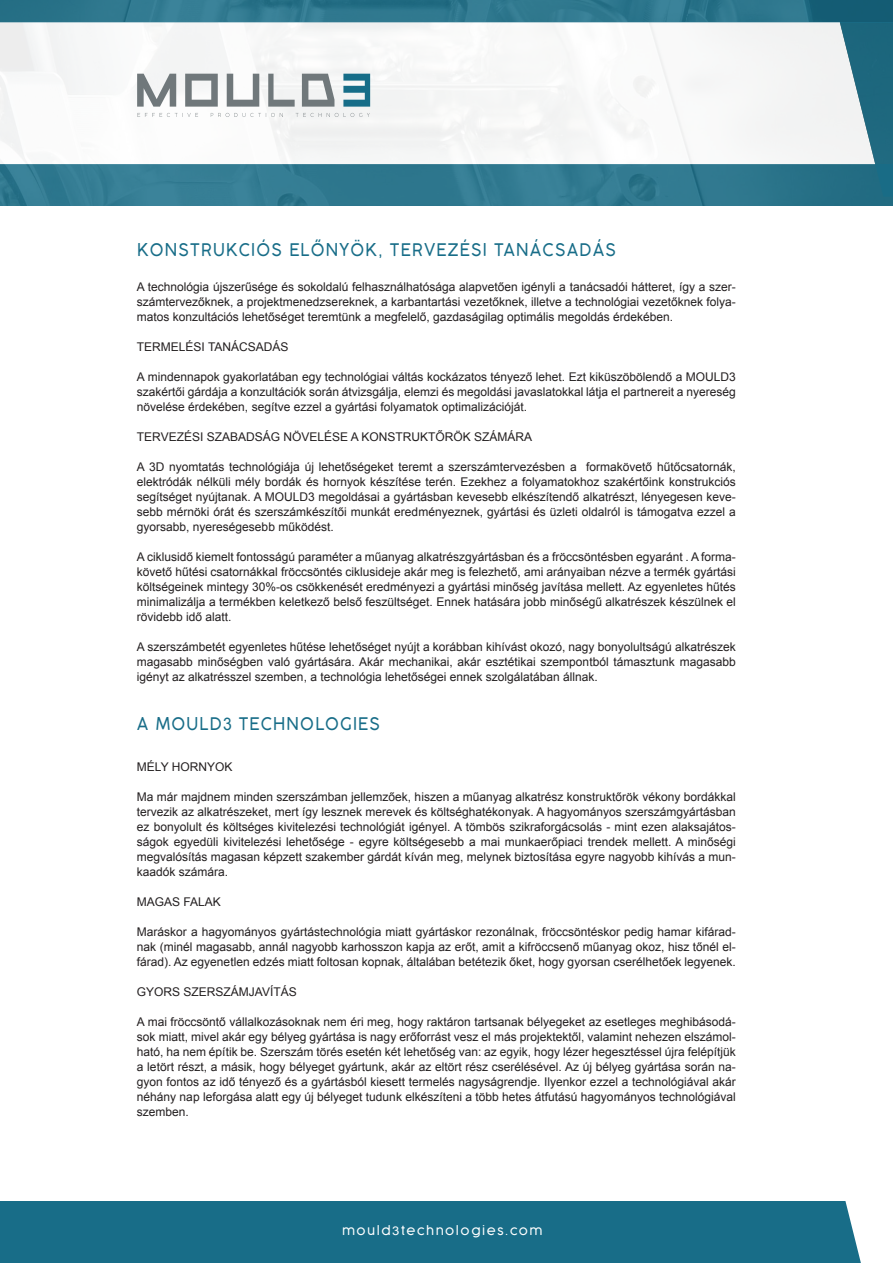
<style>
.page{position:relative;width:893px;height:1263px;background:#fff}
.page>*{position:absolute;margin:0;border:0;box-sizing:border-box;transform-origin:0 0}
.t1{font:300 17.4px "Cocogoose";letter-spacing:.075em;color:#186d88;scale:.91 1}
.t2{font:12px/15px "Arial";color:#231f20;text-align:justify}
.t3{font:300 12px "Cocogoose";letter-spacing:.13em;color:#fff}
.s1{font-family:"Arial";font-weight:400}
</style>
<div class="page">
<div style="left:0;top:1201px;width:893px;height:62px;background:#186d88"></div>
<svg style="left:0;top:0;width:893px;height:22px;background:#2b748b"></svg>
<div style="left:0;top:164px;width:893px;height:41px;background:linear-gradient(to right,#377f96,#2a7389)"></div>
<svg style="left:0;top:22px;width:840px;height:142px"></svg>
<svg style="left:137px;top:74px;width:39px;height:33px"></svg>
<svg style="left:185px;top:74px;width:33px;height:33px"></svg>
<svg style="left:227px;top:74px;width:32px;height:33px"></svg>
<svg style="left:268px;top:74px;width:27px;height:33px"></svg>
<svg style="left:302px;top:74px;width:32px;height:33px"></svg>
<svg style="left:343px;top:74px;width:27px;height:33px"></svg>
<svg style="left:137px;top:113px;width:61px;height:4px"></svg>
<svg style="left:211px;top:113px;width:72px;height:4px"></svg>
<svg style="left:296px;top:113px;width:74px;height:4px"></svg>
<svg style="left:845px;top:1201px;width:48px;height:62px"></svg>
<svg style="left:840px;top:22px;width:53px;height:175px"></svg>
<h1 class="t1" style="left:137px;top:238px;width:528px">KONSTRUKCIÓS ELŐNYÖK, TERVEZÉSI TANÁCSADÁS</h1>
<p class="t2" style="left:137px;top:280px;width:600px">A technológia újszerűsége és sokoldalú felhasználhatósága alapvetően igényli a tanácsadói hátteret, így a szer&shy;számtervezőknek, a projektmenedzsereknek, a karbantartási vezetőknek, illetve a technológiai vezetőknek folya&shy;matos konzultációs lehetőséget teremtünk a megfelelő, gazdaságilag optimális megoldás érdekében.</p>
<p class="t2" style="left:137px;top:340px;width:153px">TERMELÉSI TANÁCSADÁS</p>
<p class="t2" style="left:137px;top:370px;width:600px">A mindennapok gyakorlatában egy technológiai váltás kockázatos tényező lehet. Ezt kiküszöbölendő a MOULD3 szakértői gárdája a konzultációk során átvizsgálja, elemzi és megoldási javaslatokkal látja el partnereit a nyereség növelése érdekében, segítve ezzel a gyártási folyamatok optimalizációját.</p>
<p class="t2" style="left:137px;top:430px;width:397px">TERVEZÉSI SZABADSÁG NÖVELÉSE A KONSTRUKTŐRÖK SZÁMÁRA</p>
<p class="t2" style="left:137px;top:460px;width:600px">A 3D nyomtatás technológiája új lehetőségeket teremt a szerszámtervezésben a formakövető hűtőcsatornák, elektródák nélküli mély bordák és hornyok készítése terén. Ezekhez a folyamatokhoz szakértőink konstrukciós segítséget nyújtanak. A MOULD3 megoldásai a gyártásban kevesebb elkészítendő alkatrészt, lényegesen keve&shy;sebb mérnöki órát és szerszámkészítői munkát eredményeznek, gyártási és üzleti oldalról is támogatva ezzel a gyorsabb, nyereségesebb működést.</p>
<p class="t2" style="left:137px;top:550px;width:600px">A ciklusidő kiemelt fontosságú paraméter a műanyag alkatrészgyártásban és a fröccsöntésben egyaránt . A forma&shy;követő hűtési csatornákkal fröccsöntés ciklusideje akár meg is felezhető, ami arányaiban nézve a termék gyártási költségeinek mintegy 30%-os csökkenését eredményezi a gyártási minőség javítása mellett. Az egyenletes hűtés minimalizálja a termékben keletkező belső feszültséget. Ennek hatására jobb minőségű alkatrészek készülnek el rövidebb idő alatt.</p>
<p class="t2" style="left:137px;top:640px;width:600px">A szerszámbetét egyenletes hűtése lehetőséget nyújt a korábban kihívást okozó, nagy bonyolultságú alkatrészek magasabb minőségben való gyártására. Akár mechanikai, akár esztétikai szempontból támasztunk magasabb igényt az alkatrésszel szemben, a technológia lehetőségei ennek szolgálatában állnak.</p>
<h1 class="t1" style="left:137px;top:711px;width:269px">A MOULD<span class="s1">3</span> TECHNOLOGIES</h1>
<p class="t2" style="left:137px;top:760px;width:97px">MÉLY HORNYOK</p>
<p class="t2" style="left:137px;top:790px;width:600px">Ma már majdnem minden szerszámban jellemzőek, hiszen a műanyag alkatrész konstruktőrök vékony bordákkal tervezik az alkatrészeket, mert így lesznek merevek és költséghatékonyak. A hagyományos szerszámgyártásban ez bonyolult és költséges kivitelezési technológiát igényel. A tömbös szikraforgácsolás - mint ezen alaksajátos&shy;ságok egyedüli kivitelezési lehetősége - egyre költségesebb a mai munkaerőpiaci trendek mellett. A minőségi megvalósítás magasan képzett szakember gárdát kíván meg, melynek biztosítása egyre nagyobb kihívás a mun&shy;kaadók számára.</p>
<p class="t2" style="left:137px;top:895px;width:86px">MAGAS FALAK</p>
<p class="t2" style="left:137px;top:925px;width:600px">Maráskor a hagyományos gyártástechnológia miatt gyártáskor rezonálnak, fröccsöntéskor pedig hamar kifárad&shy;nak (minél magasabb, annál nagyobb karhosszon kapja az erőt, amit a kifröccsenő műanyag okoz, hisz tőnél el&shy;fárad). Az egyenetlen edzés miatt foltosan kopnak, általában betétezik őket, hogy gyorsan cserélhetőek legyenek.</p>
<p class="t2" style="left:137px;top:985px;width:161px">GYORS SZERSZÁMJAVÍTÁS</p>
<p class="t2" style="left:137px;top:1015px;width:600px">A mai fröccsöntő vállalkozásoknak nem éri meg, hogy raktáron tartsanak bélyegeket az esetleges meghibásodá&shy;sok miatt, mivel akár egy bélyeg gyártása is nagy erőforrást vesz el más projektektől, valamint nehezen elszámol&shy;ható, ha nem építik be. Szerszám törés esetén két lehetőség van: az egyik, hogy lézer hegesztéssel újra felépítjük a letört részt, a másik, hogy bélyeget gyártunk, akár az eltört rész cserélésével. Az új bélyeg gyártása során na&shy;gyon fontos az idő tényező és a gyártásból kiesett termelés nagyságrendje. Ilyenkor ezzel a technológiával akár néhány nap leforgása alatt egy új bélyeget tudunk elkészíteni a több hetes átfutású hagyományos technológiával szemben.</p>
<p class="t3" style="left:342px;top:1222px;width:202px">mould<span class="s1">3</span>technologies.com</p>
</div>
